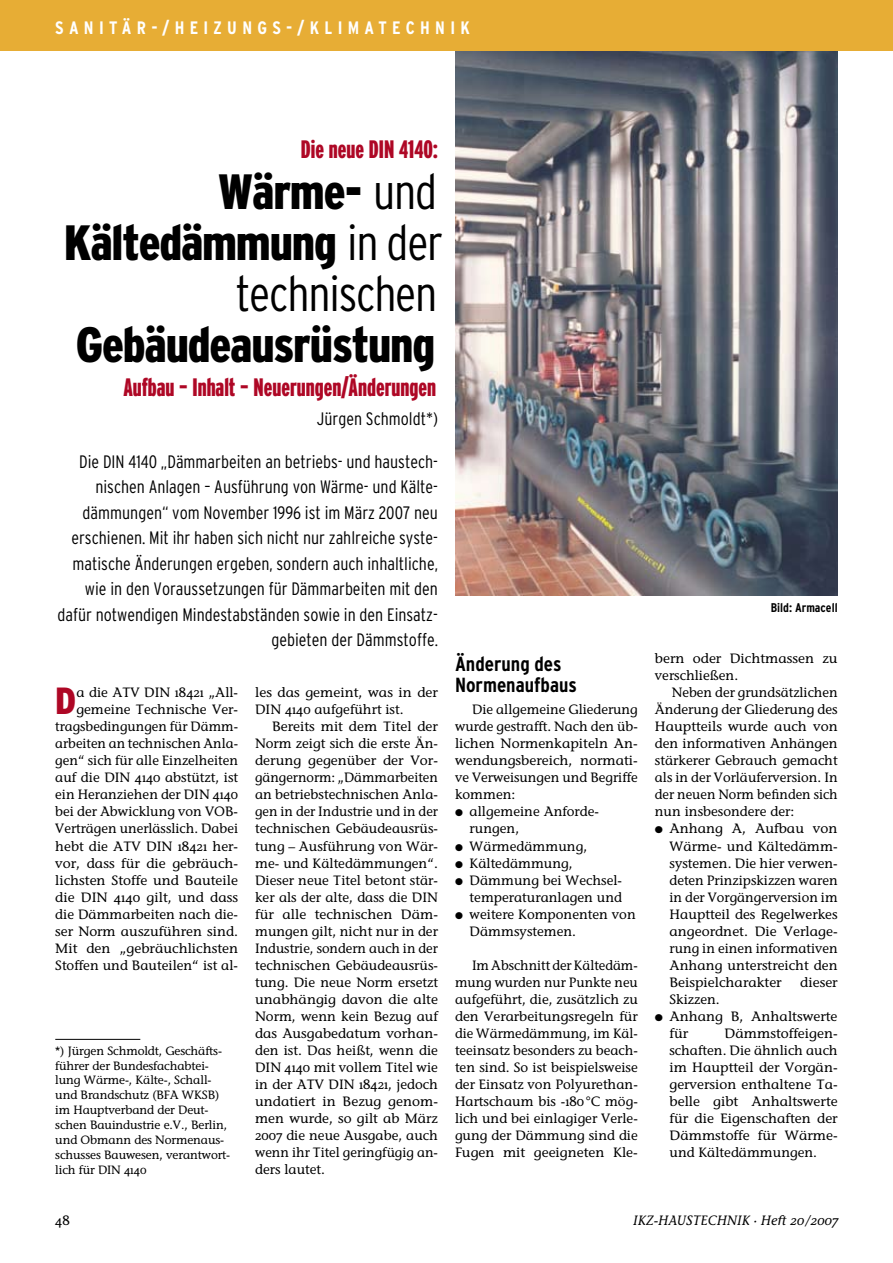
<style>
.page{position:relative;width:893px;height:1263px;background:#fff}
.page>*{position:absolute;margin:0;border:0;box-sizing:border-box;transform-origin:0 0}
.t1{font:300 condensed 49.5px/51px "IKZ Head";letter-spacing:-.025em;color:#000;text-align:right}
.t2{font:900 condensed 49.5px "IKZ Head";letter-spacing:-.025em;color:#000}
.t3{font:900 condensed 37.8px "IKZ Head";color:#ae0725}
.t4{font:900 ultra-condensed 25.2px "IKZ Head";color:#ae0725}
.t5{font:700 condensed 20.4px/21.3px "IKZ Head";color:#000}
.t6{font:300 condensed 18px/25.5px "IKZ Head";color:#000;text-align:right}
.t7{font:700 condensed 18px "IKZ Head";letter-spacing:.295em;color:#fff}
.t8{font:13.5px/17px "IKZ";color:#000;text-align:justify}
.t9{font:italic 13.5px "IKZ";color:#000}
.t10{font:700 condensed 12.6px "IKZ Head";color:#000}
.t11{font:12px/14.9px "IKZ";letter-spacing:-.01em;color:#000}
.s1{font-weight:900}
</style>
<div class="page">
<img style="left:455px;top:51px;width:383px;height:544px">
<div style="left:0;top:0;width:893px;height:51px;background:#e7ad35"></div>
<hr style="left:55px;top:1039px;width:85px;height:1px;background:#000">
<h3 class="t7" style="left:55px;top:18px;width:415px">San itär-/Heizun gs-/Klimatechn ik</h3>
<h3 class="t4" style="left:301px;top:135px;width:139px">Die neue DIN 4140:</h3>
<h1 class="t1" style="left:64px;top:166px;width:381px"><span class="s1">Wärme-</span> und<br><span class="s1">Kältedämmung</span> in der technischen</h1>
<h1 class="t2" style="left:76px;top:317px;width:361px">Gebäudeausrüstung</h1>
<h3 class="t4" style="left:123px;top:373px;width:314px">Aufbau – Inhalt – Neuerungen/Änderungen</h3>
<h3 class="t6" style="left:317px;top:406px;width:122px">Jürgen Schmoldt*)</h3>
<p class="t6" style="left:57px;top:448px;width:382px">Die DIN 4140 „Dämmarbeiten an betriebs- und haustech&shy;nischen Anlagen – Ausführung von Wärme- und Kälte&shy;dämmungen“ vom November 1996 ist im März 2007 neu erschienen. Mit ihr haben sich nicht nur zahlreiche syste&shy;matische Änderungen ergeben, sondern auch inhaltliche, wie in den Voraussetzungen für Dämmarbeiten mit den dafür notwendigen Mindestabständen sowie in den Einsatz&shy;gebieten der Dämmstoffe.</p>
<p class="t8" style="left:55px;top:684px;width:184px;text-align:right">a die ATV DIN 18421 „All&shy;gemeine Technische Ver&shy;tragsbedingungen für Dämm&shy;arbeiten an technischen Anla&shy;gen“ sich für alle Einzelheiten auf die DIN 4140 abstützt, ist ein Heranziehen der DIN 4140 bei der Abwicklung von VOB-<br>Verträgen unerlässlich. Dabei hebt die ATV DIN 18421 her&shy;vor, dass für die gebräuch&shy;lichsten Stoffe und Bauteile die DIN 4140 gilt, und dass die Dämmarbeiten nach die&shy;ser Norm auszuführen sind.<br>Mit den „gebräuchlichsten<br>Stoffen und Bauteilen“ ist al-</p>
<p class="t8" style="left:255px;top:684px;width:184px">les das gemeint, was in der<br>DIN 4140 aufgeführt ist.</p>
<h2 class="t3" style="left:55px;top:680px;width:23px">D</h2>
<p class="t8" style="left:255px;top:718px;width:184px;text-indent:17px">Bereits mit dem Titel der Norm zeigt sich die erste Än&shy;derung gegenüber der Vor&shy;gängernorm: „Dämmarbeiten an betriebstechnischen Anla&shy;gen in der Industrie und in der technischen Gebäudeausrüs&shy;tung – Ausführung von Wär&shy;me- und Kältedämmungen“.<br>Dieser neue Titel betont stär&shy;ker als der alte, dass die DIN für alle technischen Däm&shy;mungen gilt, nicht nur in der Industrie, sondern auch in der technischen Gebäudeausrüs&shy;tung. Die neue Norm ersetzt unabhängig davon die alte Norm, wenn kein Bezug auf das Ausgabedatum vorhan&shy;den ist. Das heißt, wenn die DIN 4140 mit vollem Titel wie in der ATV DIN 18421, jedoch undatiert in Bezug genom&shy;men wurde, so gilt ab März 2007 die neue Ausgabe, auch wenn ihr Titel geringfügig an&shy;ders lautet.</p>
<p class="t11" style="left:55px;top:1043px;width:177px">*) Jürgen Schmoldt, Geschäfts&shy;führer der Bundesfachabtei&shy;lung Wärme-, Kälte-, Schall&shy;und Brandschutz (BFA WKSB) im Hauptverband der Deut&shy;schen Bauindustrie e.V., Berlin, und Obmann des Normenaus&shy;schusses Bauwesen, verantwort&shy;lich für DIN 4140</p>
<h3 class="t5" style="left:455px;top:653px;width:123px">Änderung des<br>Normenaufbaus</h3>
<p class="t8" style="left:472px;top:701px;width:167px">Die allgemeine Gliederung</p>
<p class="t8" style="left:455px;top:718px;width:184px">wurde gestrafft. Nach den üb-</p>
<p class="t8" style="left:455px;top:735px;width:184px">lichen Normenkapiteln An-</p>
<p class="t8" style="left:455px;top:752px;width:184px">wendungsbereich, normati-</p>
<p class="t8" style="left:455px;top:769px;width:184px">ve Verweisungen und Begriffe</p>
<p class="t8" style="left:455px;top:786px;width:62px">kommen:</p>
<p class="t8" style="left:455px;top:803px;width:146px">∑ allgemeine Anforde-</p>
<p class="t8" style="left:470px;top:820px;width:51px">rungen,</p>
<p class="t8" style="left:455px;top:837px;width:134px">∑ Wärmedämmung,</p>
<p class="t8" style="left:455px;top:854px;width:119px">∑ Kältedämmung,</p>
<p class="t8" style="left:455px;top:871px;width:169px">∑ Dämmung bei Wechsel-</p>
<p class="t8" style="left:470px;top:888px;width:154px">temperaturanlagen und</p>
<p class="t8" style="left:455px;top:905px;width:182px">∑ weitere Komponenten von</p>
<p class="t8" style="left:470px;top:922px;width:108px">Dämmsystemen.</p>
<p class="t8" style="left:455px;top:956px;width:184px;text-indent:17px">Im Abschnitt der Kältedäm&shy;mung wurden nur Punkte neu aufgeführt, die, zusätzlich zu den Verarbeitungsregeln für die Wärmedämmung, im Käl&shy;teeinsatz besonders zu beach&shy;ten sind. So ist beispielsweise der Einsatz von Polyurethan-Hartschaum bis -180°C mög&shy;lich und bei einlagiger Verle&shy;gung der Dämmung sind die Fugen mit geeigneten Kle-</p>
<p class="t10" style="left:771px;top:601px;width:69px">Bild: Armacell</p>
<p class="t8" style="left:655px;top:650px;width:184px">bern oder Dichtmassen zu verschließen.</p>
<p class="t8" style="left:672px;top:684px;width:167px">Neben der grundsätzlichen</p>
<p class="t8" style="left:655px;top:701px;width:184px">Änderung der Gliederung des</p>
<p class="t8" style="left:655px;top:718px;width:184px">Hauptteils wurde auch von</p>
<p class="t8" style="left:655px;top:735px;width:184px">den informativen Anhängen</p>
<p class="t8" style="left:655px;top:752px;width:184px">stärkerer Gebrauch gemacht</p>
<p class="t8" style="left:655px;top:769px;width:184px">als in der Vorläuferversion. In</p>
<p class="t8" style="left:655px;top:786px;width:184px">der neuen Norm befinden sich</p>
<p class="t8" style="left:655px;top:803px;width:141px">nun insbesondere der:</p>
<p class="t8" style="left:655px;top:820px;width:184px">∑ Anhang A, Aufbau von</p>
<p class="t8" style="left:669px;top:837px;width:170px">Wärme- und Kältedämm-</p>
<p class="t8" style="left:669px;top:854px;width:170px">systemen. Die hier verwen-</p>
<p class="t8" style="left:669px;top:871px;width:170px">deten Prinzipskizzen waren</p>
<p class="t8" style="left:669px;top:888px;width:170px">in der Vorgängerversion im</p>
<p class="t8" style="left:669px;top:905px;width:170px">Hauptteil des Regelwerkes</p>
<p class="t8" style="left:669px;top:922px;width:170px">angeordnet. Die Verlage-</p>
<p class="t8" style="left:669px;top:939px;width:170px">rung in einen informativen</p>
<p class="t8" style="left:669px;top:956px;width:170px">Anhang unterstreicht den</p>
<p class="t8" style="left:669px;top:973px;width:114px">Beispielcharakter</p>
<p class="t8" style="left:800px;top:973px;width:39px">dieser</p>
<p class="t8" style="left:669px;top:990px;width:52px">Skizzen.</p>
<p class="t8" style="left:655px;top:1007px;width:184px">∑ Anhang B, Anhaltswerte</p>
<p class="t8" style="left:669px;top:1024px;width:20px">für</p>
<p class="t8" style="left:669px;top:1024px;width:170px;text-indent:55px">Dämmstoffeigen&shy;schaften. Die ähnlich auch im Hauptteil der Vorgän&shy;gerversion enthaltene Ta&shy;belle gibt Anhaltswerte für die Eigenschaften der Dämmstoffe für Wärme&shy;und Kältedämmungen.</p>
<p class="t8" style="left:55px;top:1211px;width:16px">48</p>
<p class="t9" style="left:633px;top:1212px;width:206px">IKZ-HAUSTECHNIK · HEFT 20/2007</p>
</div>
